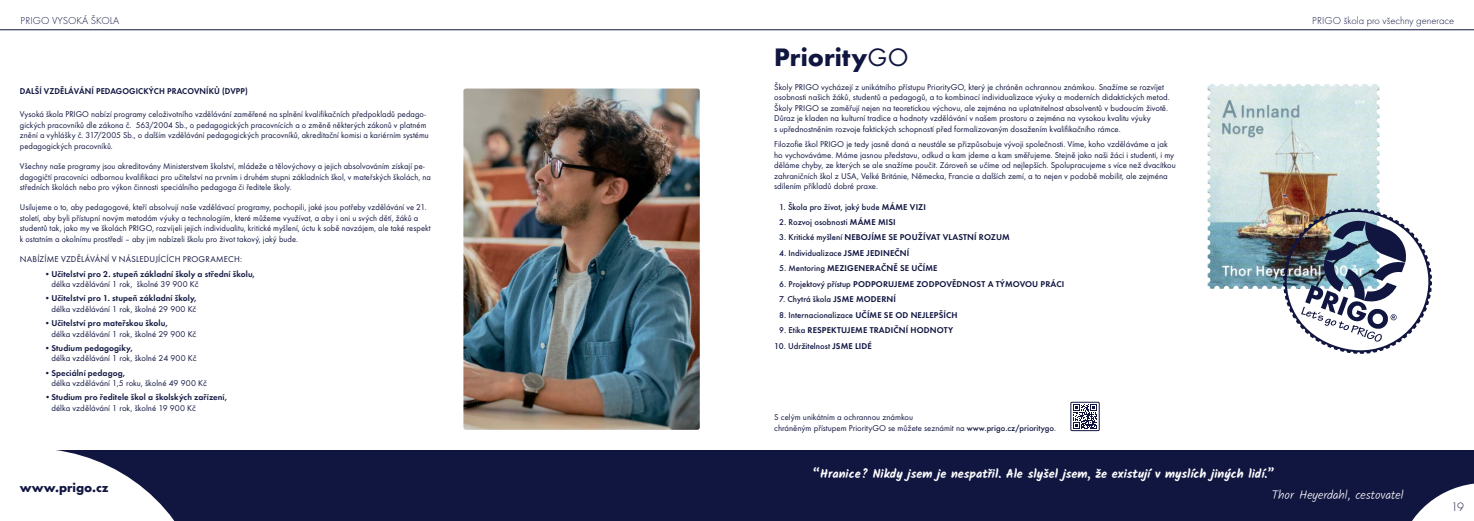
<style>
.page{position:relative;width:1474px;height:521px;background:#fff}
.page>*{position:absolute;margin:0;border:0;box-sizing:border-box;transform-origin:0 0}
.t1{font:700 26.25px "Futura TOT";color:#111641}
.t2{font:700 13.12px "Futura TOT";color:#111641}
.t3{font:12.6px "Futura TOT Ligh";color:#111641}
.t4{font:700 12.25px "Kalam";color:#fff}
.t5{font:300 12.25px "Kalam";color:#fff}
.t6{font:10.5px "Futura TOT Ligh";color:#111641}
.t7{font:8.75px/10.5px "Futura TOT";color:#111641}
.t8{font:600 8.75px/10.5px "Futura TOT";letter-spacing:.015em;color:#111641}
.t9{font:500 8.75px "Futura TOT";color:#111641}
.t10{font:600 8.75px "Futura TOT";letter-spacing:.015em;color:#111641;scale:.96 1}
.t11{font:8.75px "Futura TOT";letter-spacing:.025em;color:#111641}
.s1{font-weight:400}
.s2{font-weight:600}
.s3{font-weight:400;color:#fff}
.s4{font-weight:500}
</style>
<div class="page">
<div style="left:625px;top:450px;width:848px;height:71px;background:#111641"></div>
<svg style="left:1412px;top:484px;width:61px;height:37px"></svg>
<svg style="left:1073px;top:404px;width:24px;height:25px"></svg>
<div style="left:1070px;top:402px;width:29px;height:29px;border:1px solid #111641"></div>
<img style="left:1207px;top:84px;width:172px;height:196px">
<img style="left:1277px;top:208px;width:154px;height:146px">
<div style="left:0;top:450px;width:737px;height:71px;background:#111641"></div>
<svg style="left:0;top:450px;width:175px;height:71px"></svg>
<hr style="left:0;top:29px;width:1473px;height:1px;background:#111641">
<img style="left:463px;top:89px;width:236px;height:341px;border-radius:2px">
<p class="t6" style="left:21px;top:16px;width:100px">PRIGO VYSOKÁ ŠKOLA</p>
<p class="t10" style="left:20px;top:88px;width:239px">DALŠÍ VZDĚLÁVÁNÍ PEDAGOGICKÝCH PRACOVNÍKŮ (DVPP)</p>
<p class="t7" style="left:20px;top:109px;width:410px">Vysoká škola PRIGO nabízí programy celoživotního vzdělávání zaměřené na splnění kvalifikačních předpokladů pedago&shy;gických pracovníků dle zákona č. 563/2004 Sb., o pedagogických pracovnících a o změně některých zákonů v platném znění a vyhlášky č. 317/2005 Sb., o dalším vzdělávání pedagogických pracovníků, akreditační komisi a kariérním systému pedagogických pracovníků.</p>
<p class="t7" style="left:20px;top:161px;width:412px">Všechny naše programy jsou akreditovány Ministerstvem školství, mládeže a tělovýchovy a jejich absolvováním získají pe&shy;dagogičtí pracovníci odbornou kvalifikaci pro učitelství na prvním i druhém stupni základních škol, v mateřských školách, na středních školách nebo pro výkon činnosti speciálního pedagoga či ředitele školy.</p>
<p class="t7" style="left:20px;top:203px;width:412px">Usilujeme o to, aby pedagogové, kteří absolvují naše vzdělávací programy, pochopili, jaké jsou potřeby vzdělávání ve 21. století, aby byli přístupní novým metodám výuky a technologiím, které můžeme využívat, a aby i oni u svých dětí, žáků a studentů tak, jako my ve školách PRIGO, rozvíjeli jejich individualitu, kritické myšlení, úctu k sobě navzájem, ale také respekt k ostatním a okolnímu prostředí – aby jim nabízeli školu pro život takový, jaký bude.</p>
<p class="t11" style="left:20px;top:255px;width:223px">NABÍZÍME VZDĚLÁVÁNÍ V NÁSLEDUJÍCÍCH PROGRAMECH:</p>
<p class="t8" style="left:51px;top:269px;width:205px;text-indent:-7px"><span class="s1">•</span> Učitelství pro 2. stupeň základní školy a střední školu, <span class="s1">délka vzdělávání 1 rok, školné 39 900 Kč</span></p>
<p class="t8" style="left:45px;top:294px;width:153px;text-align:right"><span class="s1">•</span> Učitelství pro 1. stupeň základní školy, <span class="s1">délka vzdělávání 1 rok, školné 29 900 Kč</span></p>
<p class="t7" style="left:51px;top:318px;width:147px;text-indent:-7px">• <span class="s2">Učitelství pro mateřskou školu,<br></span>délka vzdělávání 1 rok, školné 29 900 Kč</p>
<p class="t7" style="left:51px;top:343px;width:147px;text-indent:-7px">• <span class="s2">Studium pedagogiky,<br></span>délka vzdělávání 1 rok, školné 24 900 Kč</p>
<p class="t7" style="left:51px;top:368px;width:157px;text-indent:-7px">• <span class="s2">Speciální pedagog,<br></span>délka vzdělávání 1,5 roku, školné 49 900 Kč</p>
<p class="t8" style="left:51px;top:392px;width:177px;text-indent:-7px"><span class="s1">•</span> Studium pro ředitele škol a školských zařízení, <span class="s1">délka vzdělávání 1 rok, školné 19 900 Kč</span></p>
<h2 class="t2" style="left:20px;top:482px;width:90px">www.prigo.cz</h2>
<h1 class="t1" style="left:774px;top:46px;width:136px">Priority<span class="s1">GO</span></h1>
<p class="t7" style="left:774px;top:82px;width:397px">Školy PRIGO vycházejí z unikátního přístupu PriorityGO, který je chráněn ochrannou známkou. Snažíme se rozvíjet osobnosti našich žáků, studentů a pedagogů, a to kombinací individualizace výuky a moderních didaktických metod.<br>Školy PRIGO se zaměřují nejen na teoretickou výchovu, ale zejména na uplatnitelnost absolventů v budoucím životě.<br>Důraz je kladen na kulturní tradice a hodnoty vzdělávání v našem prostoru a zejména na vysokou kvalitu výuky<br>s upřednostněním rozvoje faktických schopností před formalizovaným dosažením kvalifikačního rámce.</p>
<p class="t7" style="left:774px;top:140px;width:403px">Filozofie škol PRIGO je tedy jasně daná a neustále se přizpůsobuje vývoji společnosti. Víme, koho vzděláváme a jak ho vychováváme. Máme jasnou představu, odkud a kam jdeme a kam směřujeme. Stejně jako naši žáci i studenti, i my děláme chyby, ze kterých se ale snažíme poučit. Zároveň se učíme od nejlepších. Spolupracujeme s více než dvacítkou zahraničních škol z USA, Velké Británie, Německa, Francie a dalších zemí, a to nejen v podobě mobilit, ale zejména sdílením příkladů dobré praxe.</p>
<p class="t9" style="left:774px;top:203px;width:153px"><span class="s3">0</span>1. Škola pro život, jaký bude <span class="s2">MÁME VIZI</span></p>
<p class="t9" style="left:774px;top:218px;width:123px"><span class="s3">0</span>2. Rozvoj osobnosti <span class="s2">MÁME MISI</span></p>
<p class="t8" style="left:774px;top:233px;width:237px"><span class="s3">0</span><span class="s4">3. Kritické myšlení</span> NEBOJÍME SE POUŽÍVAT VLASTNÍ ROZUM</p>
<p class="t9" style="left:774px;top:249px;width:137px"><span class="s3">0</span>4. Individualizace <span class="s2">JSME JEDINEČNÍ</span></p>
<p class="t8" style="left:774px;top:264px;width:165px"><span class="s3">0</span><span class="s4">5. Mentoring</span> MEZIGENERAČNĚ SE UČÍME</p>
<p class="t8" style="left:774px;top:279px;width:292px"><span class="s3">0</span><span class="s4">6. Projektový přístup</span> PODPORUJEME ZODPOVĚDNOST A TÝMOVOU PRÁCI</p>
<p class="t9" style="left:774px;top:295px;width:123px"><span class="s3">0</span>7. Chytrá škola <span class="s2">JSME MODERNÍ</span></p>
<p class="t9" style="left:774px;top:311px;width:185px"><span class="s3">0</span>8. Internacionalizace <span class="s2">UČÍME SE OD NEJLEPŠÍCH</span></p>
<p class="t8" style="left:774px;top:326px;width:180px"><span class="s3">0</span><span class="s4">9. Etika</span> RESPEKTUJEME TRADIČNÍ HODNOTY</p>
<p class="t9" style="left:774px;top:342px;width:99px">10. Udržitelnost <span class="s2">JSME LIDÉ</span></p>
<p class="t7" style="left:774px;top:412px;width:283px">S celým unikátním a ochrannou známkou<br>chráněným přístupem PriorityGO se můžete seznámit na <span class="s4">www.prigo.cz/prioritygo</span>.</p>
<h3 class="t4" style="left:812px;top:466px;width:463px">“ Hranice? Nikdy jsem je nespatřil. Ale slyšel jsem, že existují v myslích jiných lidí.”</h3>
<p class="t6" style="left:1312px;top:16px;width:143px">PRIGO škola pro všechny generace</p>
<h3 class="t5" style="left:1271px;top:488px;width:133px">Thor Heyerdahl, cestovatel</h3>
<h3 class="t3" style="left:1450px;top:501px;width:14px">19</h3>
</div>
